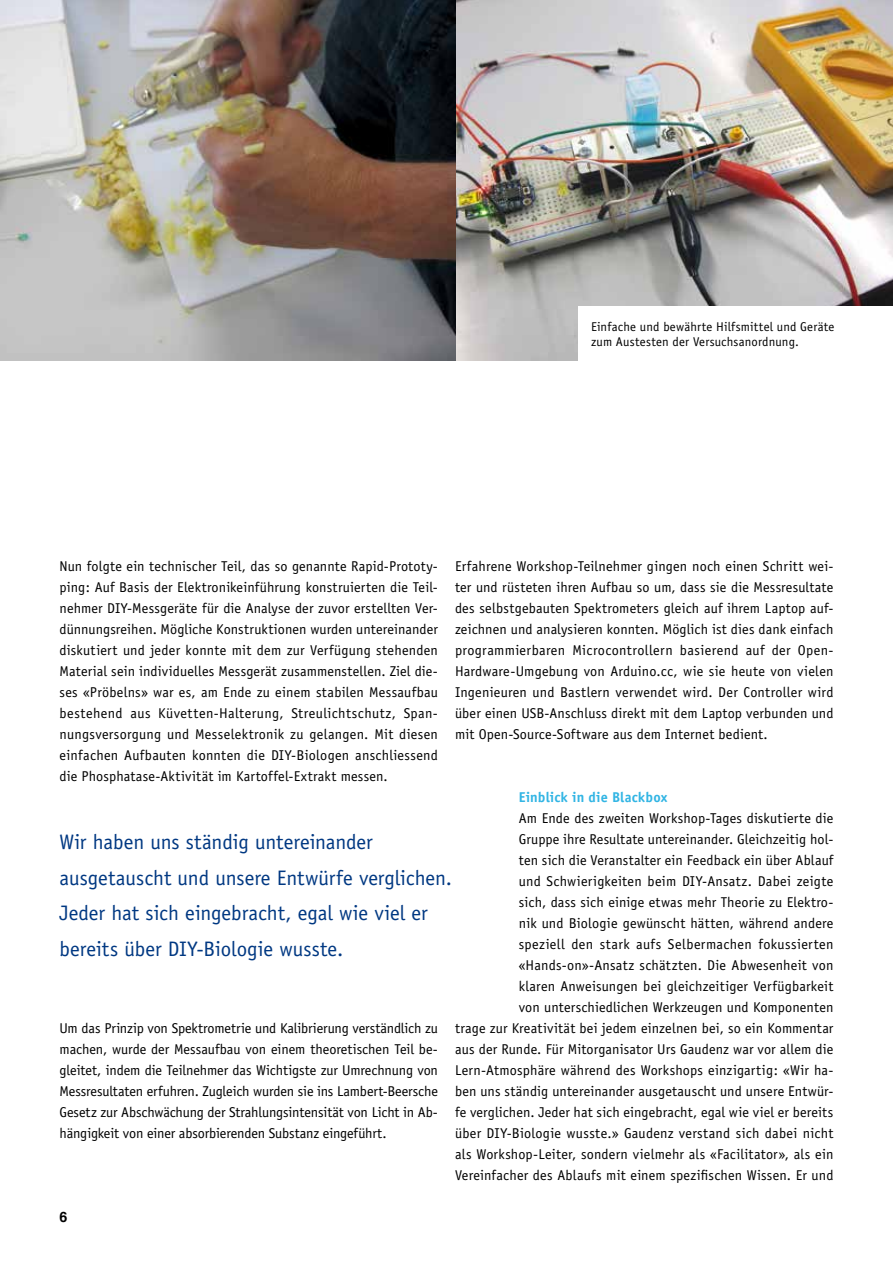
<style>
.page{position:relative;width:893px;height:1263px;background:#fff}
.page>*{position:absolute;margin:0;border:0;box-sizing:border-box;transform-origin:0 0}
.t1{font:21px/35.5px "Officina Sans";letter-spacing:-.005em;color:#003882}
.t2{font:14.25px/21px "Officina Sans";letter-spacing:.01em;color:#000;text-align:justify}
.t3{font:700 14.25px "Officina Sans";letter-spacing:.01em;color:#32b5e4}
.t4{font:700 14.25px "Helvetica";color:#000}
.t5{font:12.75px/15.3px "Officina Sans";letter-spacing:.015em;color:#000}
</style>
<div class="page">
<img style="left:0;top:0;width:893px;height:361px">
<div style="left:578px;top:306px;width:314px;height:56px;background:#fff"></div>
<p class="t5" style="left:591px;top:319px;width:245px">Einfache und bewährte Hilfsmittel und Geräte zum Austesten der Versuchsanordnung.</p>
<p class="t2" style="left:60px;top:555px;width:380px">Nun folgte ein technischer Teil, das so genannte Rapid-Prototy&shy;ping: Auf Basis der Elektronikeinführung konstruierten die Teil&shy;nehmer DIY-Messgeräte für die Analyse der zuvor erstellten Ver&shy;dünnungsreihen. Mögliche Konstruktionen wurden untereinander diskutiert und jeder konnte mit dem zur Verfügung stehenden Material sein individuelles Messgerät zusammenstellen. Ziel die&shy;ses «Pröbelns» war es, am Ende zu einem stabilen Messaufbau bestehend aus Küvetten-Halterung, Streulichtschutz, Span&shy;nungsversorgung und Messelektronik zu gelangen. Mit diesen einfachen Aufbauten konnten die DIY-Biologen anschliessend die Phosphatase-Aktivität im Kartoffel-Extrakt messen.</p>
<p class="t2" style="left:455px;top:555px;width:380px">Erfahrene Workshop-Teilnehmer gingen noch einen Schritt wei&shy;ter und rüsteten ihren Aufbau so um, dass sie die Messresultate des selbstgebauten Spektrometers gleich auf ihrem Laptop auf&shy;zeichnen und analysieren konnten. Möglich ist dies dank einfach programmierbaren Microcontrollern basierend auf der Open-Hardware-Umgebung von Arduino.cc, wie sie heute von vielen Ingenieuren und Bastlern verwendet wird. Der Controller wird über einen USB-Anschluss direkt mit dem Laptop verbunden und mit Open-Source-Software aus dem Internet bedient.</p>
<p class="t3" style="left:519px;top:788px;width:150px">Einblick in die Blackbox</p>
<p class="t2" style="left:455px;top:807px;width:380px;text-align:right">Am Ende des zweiten Workshop-Tages diskutierte die<br>Gruppe ihre Resultate untereinander. Gleichzeitig hol-<br>ten sich die Veranstalter ein Feedback ein über Ablauf<br>und Schwierigkeiten beim DIY-Ansatz. Dabei zeigte<br>sich, dass sich einige etwas mehr Theorie zu Elektro-<br>nik und Biologie gewünscht hätten, während andere<br>speziell den stark aufs Selbermachen fokussierten «Hands-on»-Ansatz schätzten. Die Abwesenheit von<br>klaren Anweisungen bei gleichzeitiger Verfügbarkeit<br>von unterschiedlichen Werkzeugen und Komponenten<br>trage zur Kreativität bei jedem einzelnen bei, so ein Kommentar aus der Runde. Für Mitorganisator Urs Gaudenz war vor allem die Lern-Atmosphäre während des Workshops einzigartig: «Wir ha&shy;ben uns ständig untereinander ausgetauscht und unsere Entwür&shy;fe verglichen. Jeder hat sich eingebracht, egal wie viel er bereits über DIY-Biologie wusste.» Gaudenz verstand sich dabei nicht als Workshop-Leiter, sondern vielmehr als «Facilitator», als ein Vereinfacher des Ablaufs mit einem spezifischen Wissen. Er und</p>
<h1 class="t1" style="left:60px;top:824px;width:394px">Wir haben uns ständig untereinander ausgetauscht und unsere Entwürfe verglichen.<br>Jeder hat sich eingebracht, egal wie viel er bereits über DIY-Biologie wusste.</h1>
<p class="t2" style="left:60px;top:1017px;width:380px">Um das Prinzip von Spektrometrie und Kalibrierung verständlich zu machen, wurde der Messaufbau von einem theoretischen Teil be&shy;gleitet, indem die Teilnehmer das Wichtigste zur Umrechnung von Messresultaten erfuhren. Zugleich wurden sie ins Lambert-Beersche Gesetz zur Abschwächung der Strahlungsintensität von Licht in Ab&shy;hängigkeit von einer absorbierenden Substanz eingeführt.</p>
<p class="t4" style="left:60px;top:1205px;width:9px">6</p>
</div>
